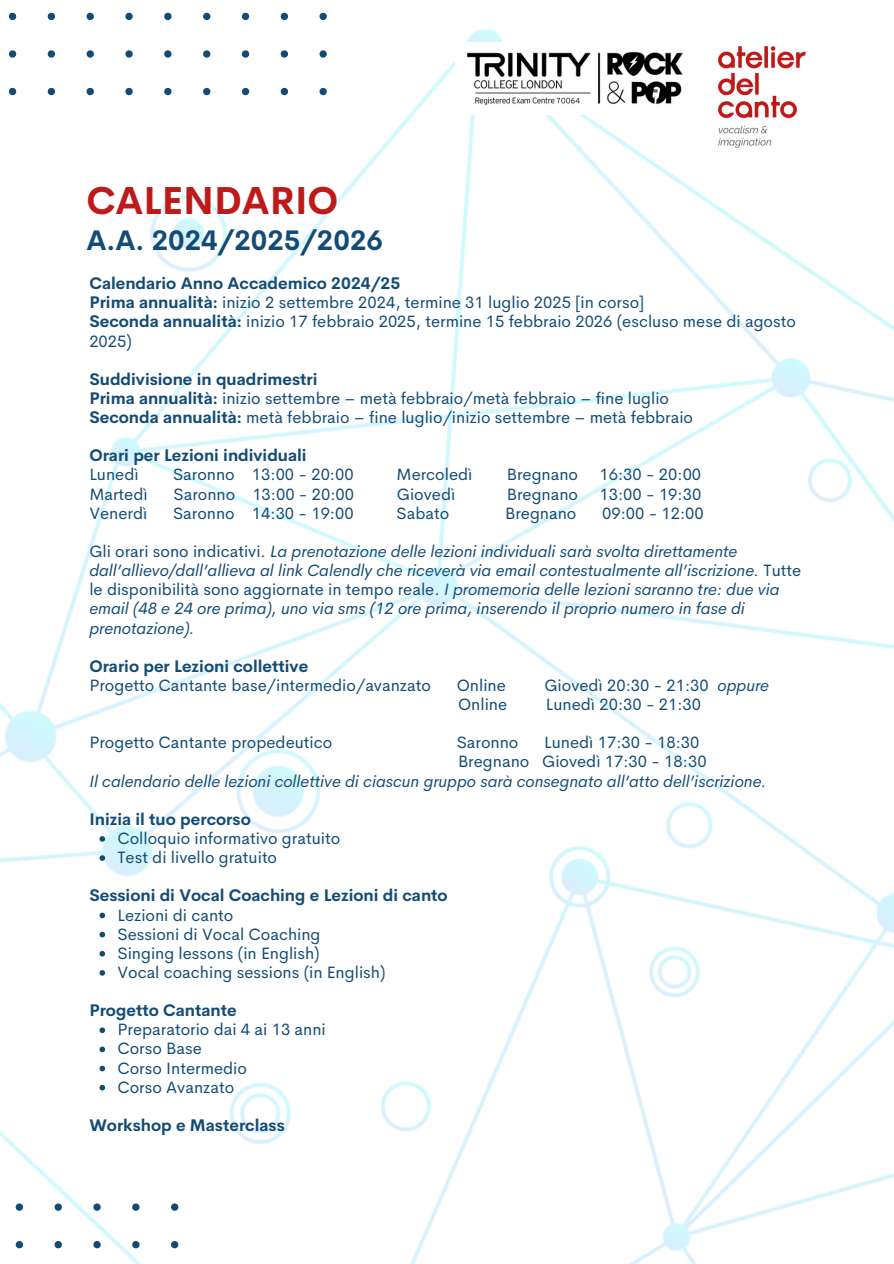
<style>
.page{position:relative;width:894px;height:1264px;background:#fff}
.page>*{position:absolute;margin:0;border:0;box-sizing:border-box;transform-origin:0 0}
.t1{font:700 38.1px "Cerebri Sans";color:#bf1919}
.t2{font:700 27.75px "Cerebri Sans";color:#124b75}
.t3{font:16.5px/19.2px "Cerebri Sans";color:#124b75}
.t4{font:italic 16.5px/19.2px "Cerebri Sans";color:#124b75}
.t5{font:700 16.5px "Cerebri Sans";color:#124b75}
.s1{font-weight:700}
.s2{font-style:normal}
.s3{font-style:italic}
</style>
<div class="page">
<img style="left:0;top:12px;width:893px;height:1251px">
<img style="left:707px;top:36px;width:109px;height:120px">
<img style="left:455px;top:43px;width:239px;height:72px">
<svg style="left:99px;top:836px;width:6px;height:5px"></svg>
<svg style="left:99px;top:855px;width:6px;height:5px"></svg>
<svg style="left:99px;top:912px;width:6px;height:6px"></svg>
<svg style="left:99px;top:931px;width:6px;height:6px"></svg>
<svg style="left:99px;top:950px;width:6px;height:6px"></svg>
<svg style="left:99px;top:970px;width:6px;height:5px"></svg>
<svg style="left:99px;top:1027px;width:6px;height:6px"></svg>
<svg style="left:99px;top:1046px;width:6px;height:6px"></svg>
<svg style="left:99px;top:1065px;width:6px;height:6px"></svg>
<svg style="left:99px;top:1084px;width:6px;height:6px"></svg>
<p class="t1" style="left:86px;top:176px;width:253px">CALENDARIO</p>
<h3 class="t2" style="left:86px;top:223px;width:298px">A.A. 2024/2025/2026</h3>
<p class="t5" style="left:89px;top:272px;width:312px">Calendario Anno Accademico 2024/25</p>
<p class="t3" style="left:89px;top:293px;width:556px"><span class="s1">Prima annualità:</span> inizio 2 settembre 2024, termine 31 luglio 2025 [in corso]</p>
<p class="t3" style="left:89px;top:312px;width:707px"><span class="s1">Seconda annualità:</span> inizio 17 febbraio 2025, termine 15 febbraio 2026 (escluso mese di agosto<br>2025)</p>
<h1 class="t5" style="left:89px;top:368px;width:230px">Suddivisione in quadrimestri</h1>
<h2 class="t3" style="left:89px;top:388px;width:581px"><span class="s1">Prima annualità:</span> inizio settembre – metà febbraio/metà febbraio – fine luglio</h2>
<p class="t3" style="left:89px;top:407px;width:605px"><span class="s1">Seconda annualità:</span> metà febbraio – fine luglio/inizio settembre – metà febbraio</p>
<p class="t5" style="left:89px;top:445px;width:219px">Orari per Lezioni individuali</p>
<p class="t3" style="left:89px;top:465px;width:51px">Lunedì</p>
<p class="t3" style="left:173px;top:465px;width:182px">Saronno 13:00 - 20:00</p>
<p class="t3" style="left:396px;top:465px;width:77px">Mercoledì</p>
<p class="t3" style="left:506px;top:465px;width:73px">Bregnano</p>
<p class="t3" style="left:599px;top:465px;width:103px">16:30 - 20:00</p>
<p class="t3" style="left:89px;top:484px;width:60px">Martedì</p>
<p class="t3" style="left:173px;top:484px;width:182px">Saronno 13:00 - 20:00</p>
<p class="t3" style="left:397px;top:484px;width:60px">Giovedì</p>
<p class="t3" style="left:506px;top:484px;width:73px">Bregnano</p>
<p class="t3" style="left:599px;top:484px;width:103px">13:00 - 19:30</p>
<p class="t3" style="left:89px;top:503px;width:59px">Venerdì</p>
<p class="t3" style="left:173px;top:503px;width:63px">Saronno</p>
<p class="t3" style="left:252px;top:503px;width:103px">14:30 - 19:00</p>
<p class="t3" style="left:396px;top:503px;width:54px">Sabato</p>
<p class="t3" style="left:505px;top:503px;width:73px">Bregnano</p>
<p class="t3" style="left:602px;top:503px;width:103px">09:00 - 12:00</p>
<p class="t4" style="left:89px;top:541px;width:713px"><span class="s2">Gli orari sono indicativi.</span> La prenotazione delle lezioni individuali sarà svolta direttamente dall’allievo/dall’allieva al link Calendly che riceverà via email contestualmente all’iscrizione. <span class="s2">Tutte</span></p>
<p class="t4" style="left:89px;top:580px;width:691px"><span class="s2">le disponibilità sono aggiornate in tempo reale.</span> I promemoria delle lezioni saranno tre: due via email (48 e 24 ore prima), uno via sms (12 ore prima, inserendo il proprio numero in fase di prenotazione).</p>
<p class="t3" style="left:89px;top:656px;width:343px"><span class="s1">Orario per Lezioni collettive<br></span>Progetto Cantante base/intermedio/avanzato</p>
<p class="t3" style="left:456px;top:675px;width:51px">Online</p>
<p class="t3" style="left:544px;top:675px;width:226px">Giovedì 20:30 - 21:30 <span class="s3">oppure</span></p>
<p class="t3" style="left:458px;top:694px;width:51px">Online</p>
<p class="t3" style="left:545px;top:694px;width:157px">Lunedì 20:30 - 21:30</p>
<p class="t3" style="left:89px;top:733px;width:244px">Progetto Cantante propedeutico</p>
<p class="t3" style="left:456px;top:733px;width:63px">Saronno</p>
<p class="t3" style="left:544px;top:733px;width:157px">Lunedì 17:30 - 18:30</p>
<p class="t4" style="left:89px;top:752px;width:678px;text-indent:368px"><span class="s2">Bregnano Giovedì 17:30 - 18:30<br></span>Il calendario delle lezioni collettive di ciascun gruppo sarà consegnato all’atto dell’iscrizione.</p>
<p class="t5" style="left:89px;top:808px;width:163px">Inizia il tuo percorso</p>
<p class="t3" style="left:117px;top:828px;width:224px">Colloquio informativo gratuito</p>
<p class="t3" style="left:117px;top:847px;width:161px">Test di livello gratuito</p>
<p class="t5" style="left:89px;top:884px;width:360px">Sessioni di Vocal Coaching e Lezioni di canto</p>
<p class="t3" style="left:117px;top:905px;width:117px">Lezioni di canto</p>
<p class="t3" style="left:117px;top:924px;width:204px">Sessioni di Vocal Coaching</p>
<h3 class="t3" style="left:117px;top:943px;width:204px">Singing lessons (in English)</h3>
<p class="t3" style="left:117px;top:962px;width:269px">Vocal coaching sessions (in English)</p>
<p class="t5" style="left:89px;top:999px;width:149px">Progetto Cantante</p>
<h3 class="t3" style="left:117px;top:1019px;width:210px">Preparatorio dai 4 ai 13 anni</h3>
<p class="t3" style="left:117px;top:1039px;width:86px">Corso Base</p>
<p class="t3" style="left:117px;top:1058px;width:131px">Corso Intermedio</p>
<p class="t3" style="left:117px;top:1077px;width:118px">Corso Avanzato</p>
<p class="t5" style="left:89px;top:1114px;width:197px">Workshop e Masterclass</p>
</div>
